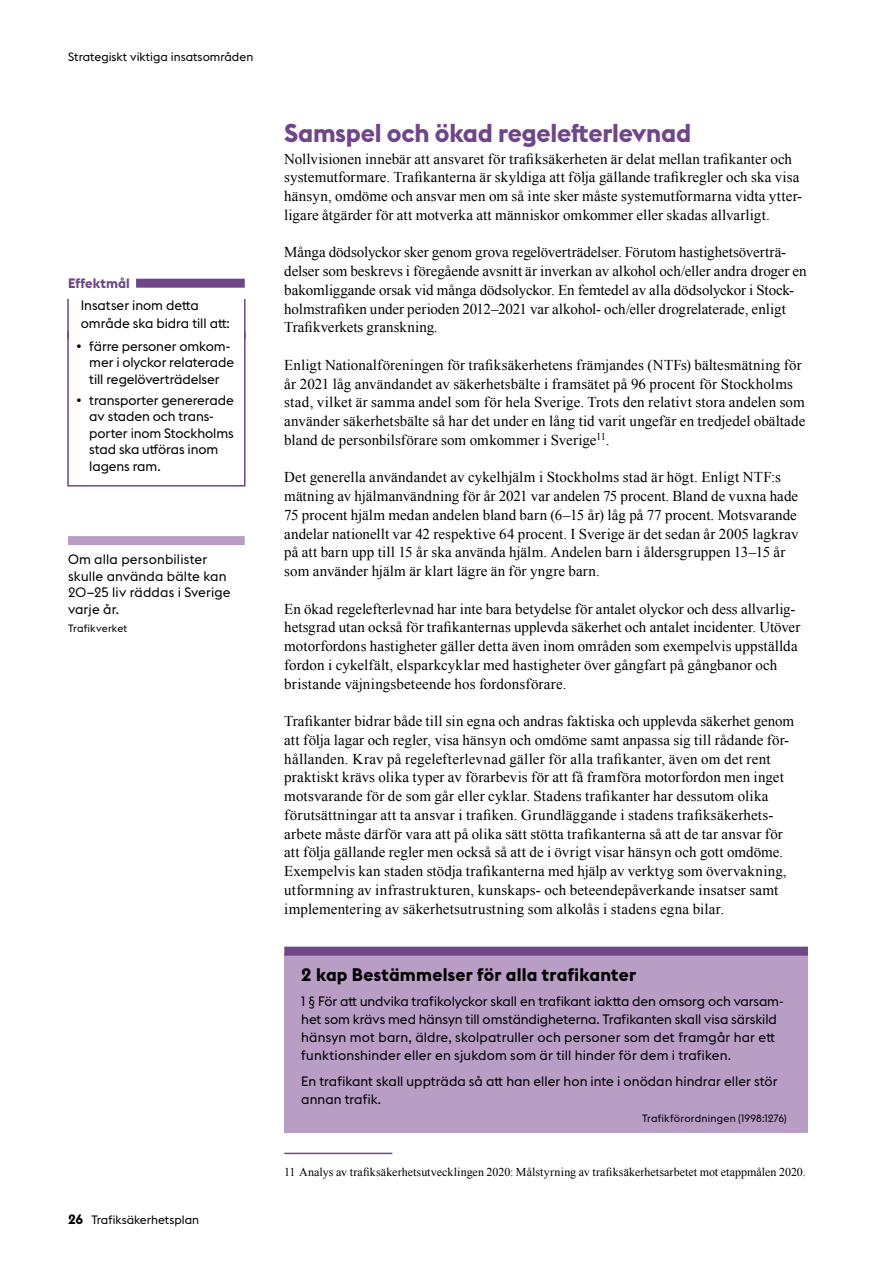
<style>
.page{position:relative;width:893px;height:1263px;background:#fff}
.page>*{position:absolute;margin:0;border:0;box-sizing:border-box;transform-origin:0 0}
.t1{font:700 25.5px "Stockholm Type";letter-spacing:-.01em;color:#6f4687}
.t2{font:700 18px "Stockholm Type";letter-spacing:.01em;color:#000}
.t3{font:15px/18.8px "Times New Roman";letter-spacing:.005em;color:#000}
.t4{font:13.5px/16.5px "Stockholm Type";letter-spacing:-.005em;color:#000}
.t5{font:700 13.5px "Stockholm Type";color:#6f4687}
.t6{font:12px "Times New Roman";letter-spacing:.005em;color:#000}
.t7{font:12px "Stockholm Type";color:#000}
.t8{font:10.5px "Stockholm Type";letter-spacing:.015em;color:#000}
.s1{font-weight:700;font-size:13.5px}
</style>
<div class="page">
<div style="left:284px;top:954px;width:524px;height:43px;background:#b89dc4"></div>
<div style="left:284px;top:947px;width:524px;height:9px;background:#6f4687"></div>
<div style="left:284px;top:977px;width:524px;height:96px;background:#b89dc4"></div>
<div style="left:284px;top:1058px;width:524px;height:59px;background:#b89dc4"></div>
<div style="left:284px;top:1102px;width:524px;height:31px;background:#b89dc4"></div>
<hr style="left:284px;top:1153px;width:108px;height:1px;background:#6f4687">
<div style="left:68px;top:536px;width:177px;height:9px;background:#b89dc4"></div>
<div style="left:136px;top:279px;width:109px;height:9px;background:#6f4687"></div>
<hr style="left:67px;top:299px;width:2px;height:40px;background:#6f4687">
<hr style="left:244px;top:299px;width:2px;height:40px;background:#6f4687">
<div style="left:67px;top:331px;width:179px;height:156px;border:2px solid #6f4687"></div>
<p class="t7" style="left:68px;top:48px;width:187px">Strategiskt viktiga insatsområden</p>
<p class="t5" style="left:68px;top:273px;width:63px">Effektmål</p>
<p class="t4" style="left:81px;top:295px;width:151px;line-height:18px">Insatser inom detta område ska bidra till att:</p>
<p class="t4" style="left:89px;top:337px;width:146px;text-indent:-13px">• färre personer omkom&shy;mer i olyckor relaterade till regelöverträdelser</p>
<p class="t4" style="left:89px;top:391px;width:146px;text-indent:-13px">• transporter genererade av staden och trans&shy;porter inom Stockholms stad ska utföras inom lagens ram.</p>
<p class="t4" style="left:68px;top:550px;width:164px">Om alla personbilister skulle använda bälte kan<br>20–25 liv räddas i Sverige varje år.</p>
<p class="t8" style="left:68px;top:621px;width:61px">Trafikverket</p>
<p class="t7" style="left:68px;top:1212px;width:133px"><span class="s1">26</span> Trafiksäkerhetsplan</p>
<h1 class="t1" style="left:284px;top:115px;width:408px">Samspel och ökad regelefterlevnad</h1>
<p class="t3" style="left:284px;top:149px;width:519px">Nollvisionen innebär att ansvaret för trafiksäkerheten är delat mellan trafikanter och systemutformare. Trafikanterna är skyldiga att följa gällande trafikregler och ska visa hänsyn, omdöme och ansvar men om så inte sker måste systemutformarna vidta ytter&shy;ligare åtgärder för att motverka att människor omkommer eller skadas allvarligt.</p>
<p class="t3" style="left:284px;top:243px;width:524px">Många dödsolyckor sker genom grova regelöverträdelser. Förutom hastighetsöverträ&shy;delser som beskrevs i föregående avsnitt är inverkan av alkohol och/eller andra droger en bakomliggande orsak vid många dödsolyckor. En femtedel av alla dödsolyckor i Stock&shy;holmstrafiken under perioden 2012–2021 var alkohol- och/eller drogrelaterade, enligt Trafikverkets granskning.</p>
<p class="t3" style="left:284px;top:355px;width:522px">Enligt Nationalföreningen för trafiksäkerhetens främjandes (NTFs) bältesmätning för år 2021 låg användandet av säkerhetsbälte i framsätet på 96 procent för Stockholms stad, vilket är samma andel som för hela Sverige. Trots den relativt stora andelen som använder säkerhetsbälte så har det under en lång tid varit ungefär en tredjedel obältade bland de personbilsförare som omkommer i Sverige<sup>11</sup>.</p>
<p class="t3" style="left:284px;top:468px;width:516px">Det generella användandet av cykelhjälm i Stockholms stad är högt. Enligt NTF:s mätning av hjälmanvändning för år 2021 var andelen 75 procent. Bland de vuxna hade 75 procent hjälm medan andelen bland barn (6–15 år) låg på 77 procent. Motsvarande andelar nationellt var 42 respektive 64 procent. I Sverige är det sedan år 2005 lagkrav på att barn upp till 15 år ska använda hjälm. Andelen barn i åldersgruppen 13–15 år som använder hjälm är klart lägre än för yngre barn.</p>
<p class="t3" style="left:284px;top:599px;width:518px">En ökad regelefterlevnad har inte bara betydelse för antalet olyckor och dess allvarlig&shy;hetsgrad utan också för trafikanternas upplevda säkerhet och antalet incidenter. Utöver motorfordons hastigheter gäller detta även inom områden som exempelvis uppställda fordon i cykelfält, elsparkcyklar med hastigheter över gångfart på gångbanor och bristande väjningsbeteende hos fordonsförare.</p>
<p class="t3" style="left:284px;top:711px;width:511px">Trafikanter bidrar både till sin egna och andras faktiska och upplevda säkerhet genom att följa lagar och regler, visa hänsyn och omdöme samt anpassa sig till rådande för&shy;hållanden. Krav på regelefterlevnad gäller för alla trafikanter, även om det rent praktiskt krävs olika typer av förarbevis för att få framföra motorfordon men inget motsvarande för de som går eller cyklar. Stadens trafikanter har dessutom olika förutsättningar att ta ansvar i trafiken. Grundläggande i stadens trafiksäkerhets&shy;arbete måste därför vara att på olika sätt stötta trafikanterna så att de tar ansvar för att följa gällande regler men också så att de i övrigt visar hänsyn och gott omdöme.<br>Exempelvis kan staden stödja trafikanterna med hjälp av verktyg som övervakning, utformning av infrastrukturen, kunskaps- och beteendepåverkande insatser samt implementering av säkerhetsutrustning som alkolås i stadens egna bilar.</p>
<p class="t2" style="left:301px;top:962px;width:336px">2 kap Bestämmelser för alla trafikanter</p>
<p class="t4" style="left:301px;top:991px;width:484px;line-height:18px">1 § För att undvika trafikolyckor skall en trafikant iaktta den omsorg och varsam&shy;het som krävs med hänsyn till omständigheterna. Trafikanten skall visa särskild hänsyn mot barn, äldre, skolpatruller och personer som det framgår har ett funktionshinder eller en sjukdom som är till hinder för dem i trafiken.</p>
<p class="t4" style="left:301px;top:1071px;width:478px;line-height:18px">En trafikant skall uppträda så att han eller hon inte i onödan hindrar eller stör annan trafik.</p>
<p class="t8" style="left:642px;top:1111px;width:146px">Trafikförordningen (1998:1276)</p>
<p class="t6" style="left:284px;top:1164px;width:523px">11 Analys av trafiksäkerhetsutvecklingen 2020: Målstyrning av trafiksäkerhetsarbetet mot etappmålen 2020.</p>
</div>
